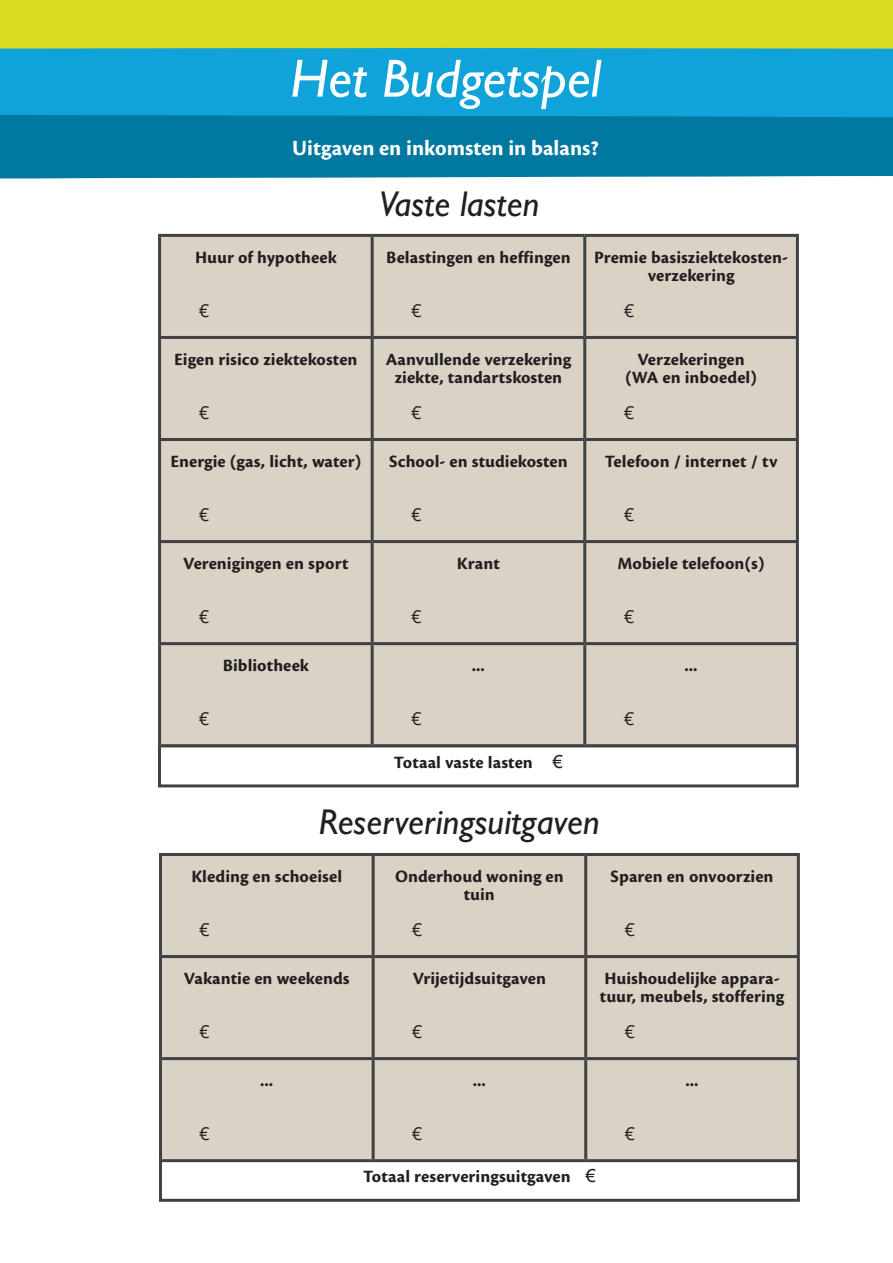
<style>
.page{position:relative;width:893px;height:1263px;background:#fff}
.page>*{position:absolute;margin:0;border:0;box-sizing:border-box;transform-origin:0 0}
.t1{font:italic 54px "Gill Sans Std";color:#fff}
.Kop_2_zwart{font:italic 36px "Gill Sans Std";color:#231f20}
.t2{font:700 22.5px "Cronos Pro";color:#fff}
.cellen{font:18px/18px "Cronos Pro Bold Capt";color:#231f20;text-align:center}
.cellen-2{font:18px "Open Sans";color:#231f20}
.s1{font-family:"Arial"}
</style>
<div class="page">
<div style="left:0;top:123px;width:893px;height:56px;background:#00789f"></div>
<svg style="left:0;top:50px;width:893px;height:73px;background:#0e9ed4"></svg>
<div style="left:0;top:0;width:893px;height:50px;background:#dada20"></div>
<div style="left:158px;top:744px;width:641px;height:43px;border:3px solid #414141"></div>
<div style="left:161px;top:237px;width:635px;height:507px;background:#d9d2c5"></div>
<hr style="left:158px;top:234px;width:214px;height:3px;background:#414141">
<hr style="left:158px;top:237px;width:3px;height:99px;background:#414141">
<hr style="left:372px;top:234px;width:213px;height:3px;background:#414141">
<hr style="left:371px;top:237px;width:3px;height:99px;background:#414141">
<hr style="left:585px;top:234px;width:214px;height:3px;background:#414141">
<hr style="left:583px;top:237px;width:3px;height:99px;background:#414141">
<hr style="left:796px;top:237px;width:3px;height:99px;background:#414141">
<hr style="left:158px;top:336px;width:214px;height:3px;background:#414141">
<hr style="left:158px;top:339px;width:3px;height:99px;background:#414141">
<hr style="left:372px;top:336px;width:213px;height:3px;background:#414141">
<hr style="left:371px;top:339px;width:3px;height:99px;background:#414141">
<hr style="left:585px;top:336px;width:214px;height:3px;background:#414141">
<hr style="left:583px;top:339px;width:3px;height:99px;background:#414141">
<hr style="left:796px;top:339px;width:3px;height:99px;background:#414141">
<hr style="left:158px;top:438px;width:214px;height:3px;background:#414141">
<hr style="left:158px;top:441px;width:3px;height:99px;background:#414141">
<hr style="left:372px;top:438px;width:213px;height:3px;background:#414141">
<hr style="left:371px;top:441px;width:3px;height:99px;background:#414141">
<hr style="left:585px;top:438px;width:214px;height:3px;background:#414141">
<hr style="left:583px;top:441px;width:3px;height:99px;background:#414141">
<hr style="left:796px;top:441px;width:3px;height:99px;background:#414141">
<hr style="left:158px;top:540px;width:214px;height:3px;background:#414141">
<hr style="left:158px;top:543px;width:3px;height:99px;background:#414141">
<hr style="left:372px;top:540px;width:213px;height:3px;background:#414141">
<hr style="left:371px;top:543px;width:3px;height:99px;background:#414141">
<hr style="left:585px;top:540px;width:214px;height:3px;background:#414141">
<hr style="left:583px;top:543px;width:3px;height:99px;background:#414141">
<hr style="left:796px;top:543px;width:3px;height:99px;background:#414141">
<hr style="left:158px;top:645px;width:3px;height:99px;background:#414141">
<hr style="left:371px;top:645px;width:3px;height:99px;background:#414141">
<hr style="left:583px;top:645px;width:3px;height:99px;background:#414141">
<hr style="left:796px;top:645px;width:3px;height:99px;background:#414141">
<hr style="left:158px;top:642px;width:214px;height:3px;background:#414141">
<hr style="left:158px;top:744px;width:214px;height:3px;background:#414141">
<hr style="left:372px;top:642px;width:213px;height:3px;background:#414141">
<hr style="left:372px;top:744px;width:213px;height:3px;background:#414141">
<hr style="left:585px;top:642px;width:214px;height:3px;background:#414141">
<hr style="left:585px;top:744px;width:214px;height:3px;background:#414141">
<div style="left:159px;top:1159px;width:641px;height:43px;border:3px solid #414141"></div>
<div style="left:162px;top:856px;width:635px;height:303px;background:#d9d2c5"></div>
<hr style="left:159px;top:853px;width:214px;height:3px;background:#414141">
<hr style="left:159px;top:856px;width:3px;height:99px;background:#414141">
<hr style="left:373px;top:853px;width:213px;height:3px;background:#414141">
<hr style="left:372px;top:856px;width:3px;height:99px;background:#414141">
<hr style="left:586px;top:853px;width:214px;height:3px;background:#414141">
<hr style="left:584px;top:856px;width:3px;height:99px;background:#414141">
<hr style="left:797px;top:856px;width:3px;height:99px;background:#414141">
<hr style="left:159px;top:955px;width:214px;height:3px;background:#414141">
<hr style="left:159px;top:958px;width:3px;height:99px;background:#414141">
<hr style="left:373px;top:955px;width:213px;height:3px;background:#414141">
<hr style="left:372px;top:958px;width:3px;height:99px;background:#414141">
<hr style="left:586px;top:955px;width:214px;height:3px;background:#414141">
<hr style="left:584px;top:958px;width:3px;height:99px;background:#414141">
<hr style="left:797px;top:958px;width:3px;height:99px;background:#414141">
<hr style="left:159px;top:1057px;width:214px;height:3px;background:#414141">
<hr style="left:159px;top:1060px;width:3px;height:99px;background:#414141">
<hr style="left:373px;top:1057px;width:213px;height:3px;background:#414141">
<hr style="left:372px;top:1060px;width:3px;height:99px;background:#414141">
<hr style="left:586px;top:1057px;width:214px;height:3px;background:#414141">
<hr style="left:584px;top:1060px;width:3px;height:99px;background:#414141">
<hr style="left:797px;top:1060px;width:3px;height:99px;background:#414141">
<hr style="left:159px;top:1159px;width:214px;height:3px;background:#414141">
<hr style="left:373px;top:1159px;width:213px;height:3px;background:#414141">
<hr style="left:586px;top:1159px;width:214px;height:3px;background:#414141">
<p class="t1" style="left:290px;top:48px;width:312px">Het Budgetspel</p>
<p class="t2" style="left:292px;top:135px;width:308px">Uitgaven en inkomsten in balans?</p>
<p class="cellen" style="left:195px;top:249px;width:143px">Huur of hypotheek</p>
<p class="cellen-2" style="left:199px;top:298px;width:12px">€</p>
<p class="cellen" style="left:174px;top:351px;width:185px">Eigen risico ziektekosten</p>
<p class="cellen-2" style="left:199px;top:400px;width:12px">€</p>
<p class="cellen" style="left:170px;top:453px;width:193px">Energie (gas, licht, water)</p>
<p class="cellen-2" style="left:199px;top:502px;width:12px">€</p>
<p class="cellen" style="left:183px;top:555px;width:167px">Verenigingen en sport</p>
<p class="cellen-2" style="left:199px;top:604px;width:12px">€</p>
<p class="cellen" style="left:223px;top:657px;width:87px">Bibliotheek</p>
<p class="cellen-2" style="left:199px;top:706px;width:12px">€</p>
<p class="Kop_2_zwart" style="left:379px;top:183px;width:162px">Vaste lasten</p>
<p class="cellen" style="left:386px;top:249px;width:186px">Belastingen en heffingen</p>
<p class="cellen-2" style="left:411px;top:298px;width:12px">€</p>
<p class="cellen" style="left:386px;top:351px;width:187px">Aanvullende verzekering ziekte, tandartskosten</p>
<p class="cellen-2" style="left:411px;top:400px;width:12px">€</p>
<p class="cellen" style="left:389px;top:453px;width:180px">School- en studiekosten</p>
<p class="cellen-2" style="left:411px;top:502px;width:12px">€</p>
<p class="cellen-2" style="left:411px;top:604px;width:12px">€</p>
<p class="cellen-2" style="left:411px;top:706px;width:12px">€</p>
<p class="cellen" style="left:457px;top:555px;width:44px">Krant</p>
<p class="cellen" style="left:472px;top:657px;width:15px">...</p>
<p class="cellen" style="left:394px;top:753px;width:170px">Totaal vaste lasten <span class="s1">€</span></p>
<p class="cellen" style="left:594px;top:249px;width:195px">Premie basisziektekosten&shy;verzekering</p>
<p class="cellen-2" style="left:624px;top:298px;width:12px">€</p>
<p class="cellen" style="left:637px;top:351px;width:109px">Verzekeringen</p>
<p class="cellen" style="left:625px;top:369px;width:133px">(WA en inboedel)</p>
<p class="cellen-2" style="left:624px;top:400px;width:12px">€</p>
<p class="cellen" style="left:605px;top:453px;width:174px">Telefoon / internet / tv</p>
<p class="cellen-2" style="left:624px;top:502px;width:12px">€</p>
<p class="cellen" style="left:617px;top:555px;width:149px">Mobiele telefoon(s)</p>
<p class="cellen-2" style="left:624px;top:604px;width:12px">€</p>
<p class="cellen-2" style="left:624px;top:706px;width:12px">€</p>
<p class="cellen" style="left:685px;top:657px;width:15px">...</p>
<p class="Kop_2_zwart" style="left:319px;top:802px;width:282px">Reserveringsuitgaven</p>
<p class="cellen" style="left:191px;top:867px;width:152px">Kleding en schoeisel</p>
<p class="cellen-2" style="left:199px;top:917px;width:12px">€</p>
<p class="cellen" style="left:395px;top:867px;width:170px">Onderhoud woning en tuin</p>
<p class="cellen-2" style="left:412px;top:917px;width:12px">€</p>
<p class="cellen" style="left:611px;top:867px;width:164px">Sparen en onvoorzien</p>
<p class="cellen-2" style="left:624px;top:917px;width:12px">€</p>
<p class="cellen" style="left:184px;top:969px;width:167px">Vakantie en weekends</p>
<p class="cellen-2" style="left:199px;top:1019px;width:12px">€</p>
<p class="cellen" style="left:413px;top:969px;width:135px">Vrijetijdsuitgaven</p>
<p class="cellen-2" style="left:412px;top:1019px;width:12px">€</p>
<p class="cellen" style="left:600px;top:969px;width:186px;text-align:left">Huishoudelijke appara&shy;tuur, meubels, stoffering</p>
<p class="cellen-2" style="left:624px;top:1019px;width:12px">€</p>
<p class="cellen-2" style="left:199px;top:1121px;width:12px">€</p>
<p class="cellen" style="left:260px;top:1072px;width:15px">...</p>
<p class="cellen-2" style="left:412px;top:1121px;width:12px">€</p>
<p class="cellen" style="left:473px;top:1072px;width:15px">...</p>
<p class="cellen" style="left:363px;top:1168px;width:234px">Totaal reserveringsuitgaven <span class="s1">€</span></p>
<p class="cellen-2" style="left:624px;top:1121px;width:12px">€</p>
<p class="cellen" style="left:685px;top:1072px;width:15px">...</p>
</div>
